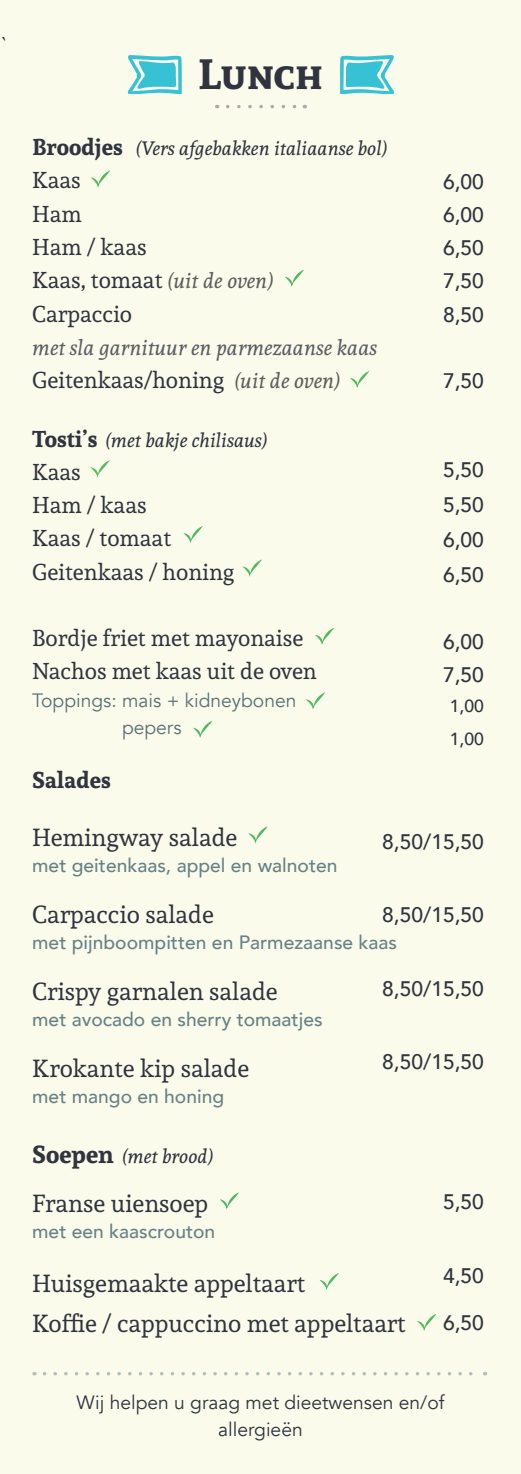
<style>
.page{position:relative;width:521px;height:1474px;background:#fff}
.page>*{position:absolute;margin:0;border:0;box-sizing:border-box;transform-origin:0 0}
.t1{font:700 42px "Andada SC";color:#30343e}
.t2{font:24.5px "Andada";color:#30343e}
.t3{font:22.75px "Andada";color:#30343e}
.t4{font:700 22.75px "Andada";color:#30343e}
.t5{font:500 21px "Avenir";color:#30343e}
.t6{font:italic 21px "Andada";color:#5d5d66}
.t7{font:21px "Minion Pro";color:#231f20}
.t8{font:500 19.25px "Avenir";color:#688287}
.t9{font:italic 19.25px "Andada";color:#30343e}
.t10{font:19.25px/26.2px "Avenir";color:#30343e;text-align:center}
.t11{font:19.25px "Avenir";color:#597176}
.t12{font:500 17.5px "Avenir";color:#30343e}
.s1{font-weight:700;font-style:normal;font-size:22.75px}
.s2{font-style:italic;font-size:21px;color:#5f5e5e}
.s3{font-weight:700;font-style:normal;font-size:24.5px}
</style>
<div class="page">
<div style="left:0;top:0;width:521px;height:1473px;background:#fafbeb"></div>
<svg style="left:228px;top:105px;width:77px;height:3px"></svg>
<svg style="left:44px;top:1372px;width:441px;height:3px"></svg>
<svg style="left:91px;top:170px;width:19px;height:18px"></svg>
<svg style="left:285px;top:270px;width:19px;height:17px"></svg>
<svg style="left:350px;top:371px;width:19px;height:17px"></svg>
<svg style="left:91px;top:460px;width:19px;height:18px"></svg>
<svg style="left:184px;top:526px;width:19px;height:17px"></svg>
<svg style="left:243px;top:559px;width:19px;height:18px"></svg>
<svg style="left:315px;top:627px;width:19px;height:18px"></svg>
<svg style="left:306px;top:692px;width:19px;height:17px"></svg>
<svg style="left:193px;top:721px;width:19px;height:17px"></svg>
<svg style="left:248px;top:826px;width:20px;height:17px"></svg>
<svg style="left:220px;top:1192px;width:19px;height:17px"></svg>
<svg style="left:320px;top:1273px;width:19px;height:17px"></svg>
<svg style="left:417px;top:1314px;width:19px;height:17px"></svg>
<svg style="left:340px;top:55px;width:54px;height:39px"></svg>
<svg style="left:127px;top:55px;width:55px;height:39px"></svg>
<p class="t7" style="left:0;top:30px;width:10px">`</p>
<p class="t1" style="left:198px;top:45px;width:127px">Lunch</p>
<p class="t9" style="left:32px;top:136px;width:356px"><span class="s1">Broodjes</span> (Vers afgebakken italiaanse bol)</p>
<p class="t3" style="left:32px;top:166px;width:50px">Kaas</p>
<p class="t3" style="left:32px;top:199px;width:51px">Ham</p>
<p class="t3" style="left:32px;top:232px;width:116px">Ham / kaas</p>
<p class="t3" style="left:32px;top:265px;width:242px">Kaas, tomaat <span class="s2">(uit de oven)</span></p>
<p class="t3" style="left:32px;top:299px;width:102px">Carpaccio</p>
<p class="t6" style="left:32px;top:334px;width:346px">met sla garnituur en parmezaanse kaas</p>
<p class="t3" style="left:32px;top:365px;width:309px">Geitenkaas/honing <span class="s2">(uit de oven)</span></p>
<p class="t9" style="left:32px;top:427px;width:236px"><span class="s1">Tosti’s</span> (met bakje chilisaus)</p>
<p class="t3" style="left:32px;top:457px;width:50px">Kaas</p>
<p class="t3" style="left:32px;top:490px;width:116px">Ham / kaas</p>
<p class="t3" style="left:32px;top:523px;width:140px">Kaas / tomaat</p>
<p class="t3" style="left:32px;top:557px;width:204px">Geitenkaas / honing</p>
<p class="t5" style="left:443px;top:163px;width:42px">6,00</p>
<p class="t5" style="left:443px;top:196px;width:42px">6,00</p>
<p class="t5" style="left:443px;top:229px;width:42px">6,50</p>
<p class="t5" style="left:443px;top:263px;width:42px">7,50</p>
<p class="t5" style="left:443px;top:296px;width:42px">8,50</p>
<p class="t5" style="left:443px;top:362px;width:42px">7,50</p>
<p class="t5" style="left:443px;top:452px;width:42px">5,50</p>
<p class="t5" style="left:443px;top:487px;width:42px">5,50</p>
<p class="t5" style="left:443px;top:522px;width:42px">6,00</p>
<p class="t5" style="left:443px;top:557px;width:42px">6,50</p>
<p class="t3" style="left:32px;top:623px;width:272px">Bordje friet met mayonaise</p>
<p class="t3" style="left:32px;top:656px;width:286px">Nachos met kaas uit de oven</p>
<p class="t11" style="left:32px;top:689px;width:266px">Toppings: mais + kidneybonen</p>
<p class="t11" style="left:122px;top:715px;width:61px">pepers</p>
<p class="t4" style="left:32px;top:764px;width:80px">Salades</p>
<p class="t2" style="left:32px;top:821px;width:206px">Hemingway salade</p>
<p class="t8" style="left:32px;top:848px;width:307px">met geitenkaas, appel en walnoten</p>
<p class="t2" style="left:32px;top:898px;width:183px">Carpaccio salade</p>
<p class="t8" style="left:32px;top:925px;width:366px">met pijnboompitten en Parmezaanse kaas</p>
<p class="t2" style="left:32px;top:975px;width:247px">Crispy garnalen salade</p>
<p class="t8" style="left:32px;top:1002px;width:292px">met avocado en sherry tomaatjes</p>
<p class="t2" style="left:32px;top:1052px;width:218px">Krokante kip salade</p>
<p class="t8" style="left:32px;top:1079px;width:193px">met mango en honing</p>
<p class="t9" style="left:32px;top:1143px;width:182px"><span class="s3">Soepen</span> (met brood)</p>
<p class="t2" style="left:32px;top:1187px;width:178px">Franse uiensoep</p>
<p class="t8" style="left:32px;top:1214px;width:185px">met een kaascrouton</p>
<p class="t2" style="left:32px;top:1267px;width:274px">Huisgemaakte appeltaart</p>
<p class="t2" style="left:32px;top:1307px;width:375px">Koffie / cappuccino met appeltaart</p>
<p class="t5" style="left:443px;top:623px;width:42px">6,00</p>
<p class="t5" style="left:443px;top:656px;width:42px">7,50</p>
<p class="t12" style="left:450px;top:690px;width:36px">1,00</p>
<p class="t12" style="left:450px;top:724px;width:36px">1,00</p>
<p class="t5" style="left:382px;top:823px;width:103px">8,50/15,50</p>
<p class="t5" style="left:382px;top:896px;width:103px">8,50/15,50</p>
<p class="t5" style="left:382px;top:970px;width:103px">8,50/15,50</p>
<p class="t5" style="left:382px;top:1043px;width:103px">8,50/15,50</p>
<p class="t5" style="left:443px;top:1183px;width:42px">5,50</p>
<p class="t5" style="left:443px;top:1257px;width:42px">4,50</p>
<p class="t5" style="left:443px;top:1304px;width:42px">6,50</p>
<p class="t10" style="left:76px;top:1389px;width:370px">Wij helpen u graag met dieetwensen en/of allergieën</p>
</div>
